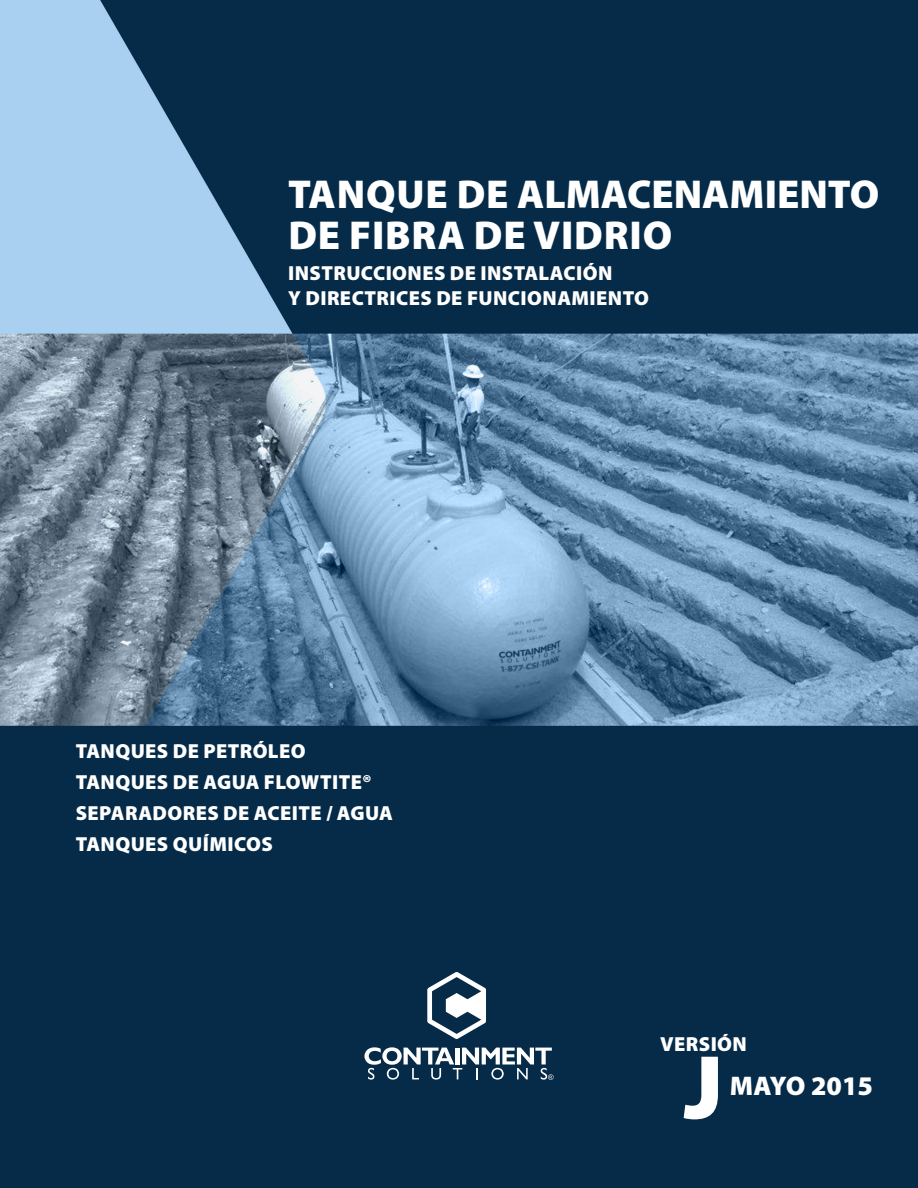
<style>
.page{position:relative;width:918px;height:1188px;background:#fff}
.page>*{position:absolute;margin:0;border:0;box-sizing:border-box;transform-origin:0 0}
.t1{font:900 91.5px "Myriad Pro";color:#fff}
.t2{font:900 40.5px/40.5px "Myriad Pro";letter-spacing:.02em;color:#fff}
.t3{font:900 27px "Myriad Pro";color:#fff}
.t4{font:900 20.4px/30.9px "Myriad Pro";letter-spacing:.02em;color:#fff}
</style>
<div class="page">
<img style="left:0;top:0;width:918px;height:1188px">
<svg style="left:364px;top:1047px;width:190px;height:33px"></svg>
<svg style="left:427px;top:972px;width:59px;height:67px"></svg>
<h2 class="t2" style="left:288px;top:173px;width:593px">TANQUE DE ALMACENAMIENTO<br>DE FIBRA DE VIDRIO</h2>
<p class="t4" style="left:288px;top:260px;width:362px;line-height:24.5px">INSTRUCCIONES DE INSTALACIÓN<br>Y DIRECTRICES DE FUNCIONAMIENTO</p>
<p class="t4" style="left:76px;top:735px;width:319px">TANQUES DE PETRÓLEO<br>TANQUES DE AGUA FLOWTITE®<br>SEPARADORES DE ACEITE / AGUA<br>TANQUES QUÍMICOS</p>
<p class="t4" style="left:660px;top:1028px;width:88px">VERSIÓN</p>
<h1 class="t1" style="left:684px;top:1026px;width:41px">J</h1>
<h3 class="t3" style="left:730px;top:1068px;width:145px">MAYO 2015</h3>
</div>
